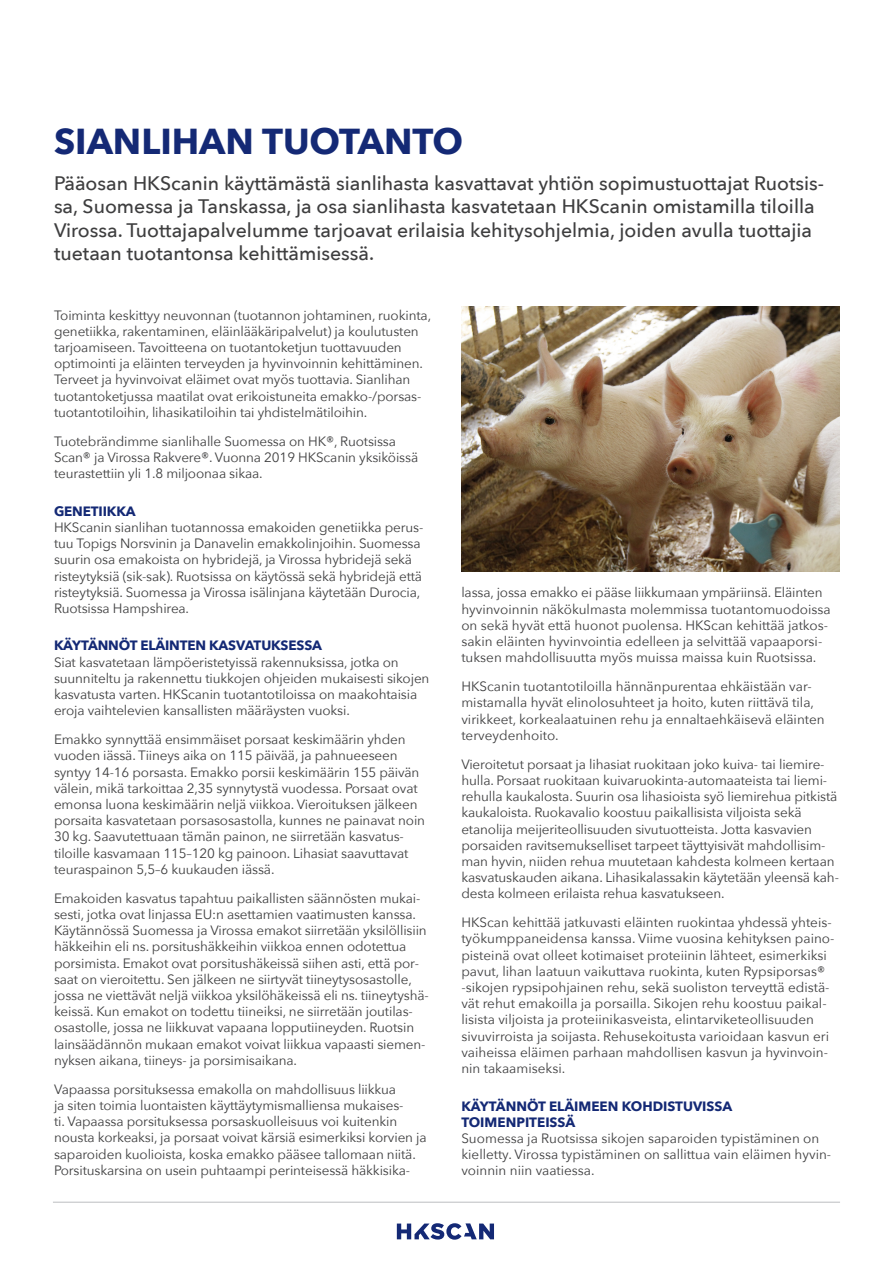
<style>
.page{position:relative;width:893px;height:1263px;background:#fff}
.page>*{position:absolute;margin:0;border:0;box-sizing:border-box;transform-origin:0 0}
.Otsikko{font:700 36px "Avenir Next";color:#142975}
.Ingressi{font:500 19.5px/23.4px "Avenir Next";color:#3e3e3f}
.Leipis{font:13.5px/16.2px "Avenir Next";letter-spacing:-.01em;color:#3e3e3f}
.Väliotsikko{font:700 13.5px/16.2px "Avenir Next";letter-spacing:-.01em;color:#142975}
</style>
<div class="page">
<svg style="left:397px;top:1223px;width:97px;height:17px"></svg>
<hr style="left:53px;top:1202px;width:787px;height:1px;background:#bcbdc0">
<img style="left:461px;top:306px;width:378px;height:265px">
<p class="Otsikko" style="left:54px;top:110px;width:411px">SIANLIHAN TUOTANTO</p>
<p class="Ingressi" style="left:54px;top:171px;width:772px">Pääosan HKScanin käyttämästä sianlihasta kasvattavat yhtiön sopimustuottajat Ruotsis&shy;sa, Suomessa ja Tanskassa, ja osa sianlihasta kasvatetaan HKScanin omistamilla tiloilla Virossa. Tuottajapalvelumme tarjoavat erilaisia kehitysohjelmia, joiden avulla tuottajia tuetaan tuotantonsa kehittämisessä.</p>
<p class="Leipis" style="left:54px;top:306px;width:379px">Toiminta keskittyy neuvonnan (tuotannon johtaminen, ruokinta, genetiikka, rakentaminen, eläinlääkäripalvelut) ja koulutusten tarjoamiseen. Tavoitteena on tuotantoketjun tuottavuuden optimointi ja eläinten terveyden ja hyvinvoinnin kehittäminen.<br>Terveet ja hyvinvoivat eläimet ovat myös tuottavia. Sianlihan tuotantoketjussa maatilat ovat erikoistuneita emakko-/porsas&shy;tuotantotiloihin, lihasikatiloihin tai yhdistelmätiloihin.</p>
<p class="Leipis" style="left:54px;top:432px;width:366px">Tuotebrändimme sianlihalle Suomessa on HK®, Ruotsissa<br>Scan® ja Virossa Rakvere®. Vuonna 2019 HKScanin yksiköissä teurastettiin yli 1.8 miljoonaa sikaa.</p>
<p class="Väliotsikko" style="left:54px;top:503px;width:83px">GENETIIKKA</p>
<p class="Leipis" style="left:54px;top:518px;width:371px">HKScanin sianlihan tuotannossa emakoiden genetiikka perus&shy;tuu Topigs Norsvinin ja Danavelin emakkolinjoihin. Suomessa suurin osa emakoista on hybridejä, ja Virossa hybridejä sekä risteytyksiä (sik-sak). Ruotsissa on käytössä sekä hybridejä että risteytyksiä. Suomessa ja Virossa isälinjana käytetään Durocia, Ruotsissa Hampshirea.</p>
<p class="Väliotsikko" style="left:54px;top:637px;width:270px">KÄYTÄNNÖT ELÄINTEN KASVATUKSESSA</p>
<p class="Leipis" style="left:54px;top:653px;width:377px">Siat kasvatetaan lämpöeristetyissä rakennuksissa, jotka on suunniteltu ja rakennettu tiukkojen ohjeiden mukaisesti sikojen kasvatusta varten. HKScanin tuotantotiloissa on maakohtaisia eroja vaihtelevien kansallisten määräysten vuoksi.</p>
<p class="Leipis" style="left:54px;top:731px;width:373px">Emakko synnyttää ensimmäiset porsaat keskimäärin yhden vuoden iässä. Tiineys aika on 115 päivää, ja pahnueeseen syntyy 14-16 porsasta. Emakko porsii keskimäärin 155 päivän välein, mikä tarkoittaa 2,35 synnytystä vuodessa. Porsaat ovat emonsa luona keskimäärin neljä viikkoa. Vieroituksen jälkeen porsaita kasvatetaan porsasosastolla, kunnes ne painavat noin 30 kg. Saavutettuaan tämän painon, ne siirretään kasvatus&shy;tiloille kasvamaan 115–120 kg painoon. Lihasiat saavuttavat teuraspainon 5,5–6 kuukauden iässä.</p>
<p class="Leipis" style="left:54px;top:889px;width:376px">Emakoiden kasvatus tapahtuu paikallisten säännösten mukai&shy;sesti, jotka ovat linjassa EU:n asettamien vaatimusten kanssa.<br>Käytännössä Suomessa ja Virossa emakot siirretään yksilöllisiin häkkeihin eli ns. porsitushäkkeihin viikkoa ennen odotettua porsimista. Emakot ovat porsitushäkeissä siihen asti, että por&shy;saat on vieroitettu. Sen jälkeen ne siirtyvät tiineytysosastolle, jossa ne viettävät neljä viikkoa yksilöhäkeissä eli ns. tiineytyshä&shy;keissä. Kun emakot on todettu tiineiksi, ne siirretään joutilas&shy;osastolle, jossa ne liikkuvat vapaana lopputiineyden. Ruotsin lainsäädännön mukaan emakot voivat liikkua vapaasti siemen&shy;nyksen aikana, tiineys- ja porsimisaikana.</p>
<p class="Leipis" style="left:54px;top:1080px;width:374px">Vapaassa porsituksessa emakolla on mahdollisuus liikkua<br>ja siten toimia luontaisten käyttäytymismalliensa mukaises-<br>ti. Vapaassa porsituksessa porsaskuolleisuus voi kuitenkin nousta korkeaksi, ja porsaat voivat kärsiä esimerkiksi korvien ja saparoiden kuolioista, koska emakko pääsee tallomaan niitä.<br>Porsituskarsina on usein puhtaampi perinteisessä häkkisika-</p>
<p class="Leipis" style="left:461px;top:584px;width:371px">lassa, jossa emakko ei pääse liikkumaan ympäriinsä. Eläinten hyvinvoinnin näkökulmasta molemmissa tuotantomuodoissa on sekä hyvät että huonot puolensa. HKScan kehittää jatkos&shy;sakin eläinten hyvinvointia edelleen ja selvittää vapaaporsi&shy;tuksen mahdollisuutta myös muissa maissa kuin Ruotsissa.</p>
<p class="Leipis" style="left:461px;top:678px;width:365px">HKScanin tuotantotiloilla hännänpurentaa ehkäistään var&shy;mistamalla hyvät elinolosuhteet ja hoito, kuten riittävä tila, virikkeet, korkealaatuinen rehu ja ennaltaehkäisevä eläinten terveydenhoito.</p>
<p class="Leipis" style="left:461px;top:755px;width:379px">Vieroitetut porsaat ja lihasiat ruokitaan joko kuiva- tai liemire&shy;hulla. Porsaat ruokitaan kuivaruokinta-automaateista tai liemi&shy;rehulla kaukalosta. Suurin osa lihasioista syö liemirehua pitkistä kaukaloista. Ruokavalio koostuu paikallisista viljoista sekä etanolija meijeriteollisuuden sivutuotteista. Jotta kasvavien porsaiden ravitsemukselliset tarpeet täyttyisivät mahdollisim&shy;man hyvin, niiden rehua muutetaan kahdesta kolmeen kertaan kasvatuskauden aikana. Lihasikalassakin käytetään yleensä kah&shy;desta kolmeen erilaista rehua kasvatukseen.</p>
<p class="Leipis" style="left:461px;top:914px;width:375px">HKScan kehittää jatkuvasti eläinten ruokintaa yhdessä yhteis&shy;työkumppaneidensa kanssa. Viime vuosina kehityksen paino&shy;pisteinä ovat olleet kotimaiset proteiinin lähteet, esimerkiksi pavut, lihan laatuun vaikuttava ruokinta, kuten Rypsiporsas® -sikojen rypsipohjainen rehu, sekä suoliston terveyttä edistä&shy;vät rehut emakoilla ja porsailla. Sikojen rehu koostuu paikal&shy;lisista viljoista ja proteiinikasveista, elintarviketeollisuuden sivuvirroista ja soijasta. Rehusekoitusta varioidaan kasvun eri vaiheissa eläimen parhaan mahdollisen kasvun ja hyvinvoin&shy;nin takaamiseksi.</p>
<p class="Väliotsikko" style="left:461px;top:1097px;width:272px">KÄYTÄNNÖT ELÄIMEEN KOHDISTUVISSA<br>TOIMENPITEISSÄ</p>
<p class="Leipis" style="left:461px;top:1129px;width:371px">Suomessa ja Ruotsissa sikojen saparoiden typistäminen on kielletty. Virossa typistäminen on sallittua vain eläimen hyvin&shy;voinnin niin vaatiessa.</p>
</div>
